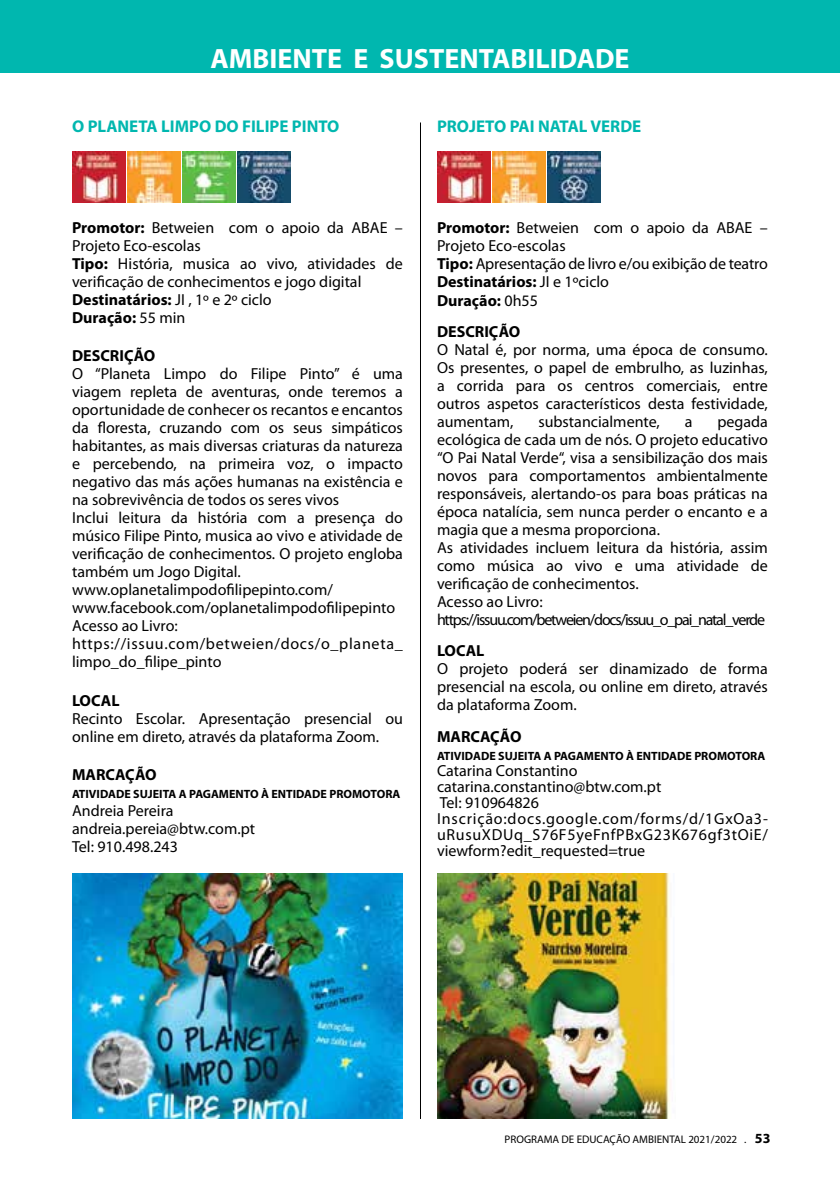
<style>
.page{position:relative;width:840px;height:1191px;background:#fff}
.page>*{position:absolute;margin:0;border:0;box-sizing:border-box;transform-origin:0 0}
.t1{font:700 28px "Myriad Pro";color:#fff}
.t2{font:700 17px "Myriad Pro";color:#00b7af}
.t3{font:16px/18px "Myriad Pro";color:#000}
.t4{font:700 16px "Myriad Pro";color:#000}
.t5{font:700 12px "Myriad Pro";color:#000}
.t6{font:11px "Myriad Pro";color:#000}
.s1{font-weight:700}
.s2{font-weight:700;font-size:14px}
</style>
<div class="page">
<div style="left:0;top:0;width:839px;height:72px;background:#00b7af"></div>
<img style="left:72px;top:873px;width:331px;height:246px">
<img style="left:72px;top:152px;width:163px;height:51px">
<img style="left:237px;top:152px;width:53px;height:51px">
<img style="left:437px;top:152px;width:53px;height:51px">
<img style="left:492px;top:152px;width:53px;height:51px">
<img style="left:547px;top:152px;width:53px;height:51px">
<img style="left:437px;top:873px;width:233px;height:246px">
<hr style="left:420px;top:122px;width:1px;height:997px;background:#000">
<h1 class="t1" style="left:210px;top:40px;width:420px">AMBIENTE E SUSTENTABILIDADE</h1>
<p class="t2" style="left:72px;top:115px;width:269px">O PLANETA LIMPO DO FILIPE PINTO</p>
<p class="t2" style="left:437px;top:115px;width:206px">PROJETO PAI NATAL VERDE</p>
<p class="t3" style="left:72px;top:218px;width:332px"><span class="s1">Promotor:</span> Betweien com o apoio da ABAE – Projeto Eco-escolas<br><span class="s1">Tipo:</span> História, musica ao vivo, atividades de verificação de conhecimentos e jogo digital <span class="s1">Destinatários:</span> JI , 1º e 2º ciclo<br><span class="s1">Duração:</span> 55 min</p>
<p class="t4" style="left:72px;top:345px;width:85px">DESCRIÇÃO</p>
<p class="t3" style="left:72px;top:364px;width:332px">O “Planeta Limpo do Filipe Pinto” é uma viagem repleta de aventuras, onde teremos a oportunidade de conhecer os recantos e encantos da floresta, cruzando com os seus simpáticos habitantes, as mais diversas criaturas da natureza e percebendo, na primeira voz, o impacto negativo das más ações humanas na existência e na sobrevivência de todos os seres vivos<br>Inclui leitura da história com a presença do músico Filipe Pinto, musica ao vivo e atividade de verificação de conhecimentos. O projeto engloba também um Jogo Digital. www.oplanetalimpodofilipepinto.com/ www.facebook.com/oplanetalimpodofilipepinto Acesso ao Livro: https://issuu.com/betweien/docs/o_planeta_ limpo_do_filipe_pinto</p>
<p class="t4" style="left:72px;top:690px;width:49px">LOCAL</p>
<p class="t3" style="left:72px;top:709px;width:332px">Recinto Escolar. Apresentação presencial ou online em direto, através da plataforma Zoom.</p>
<p class="t4" style="left:72px;top:764px;width:86px">MARCAÇÃO</p>
<p class="t5" style="left:72px;top:786px;width:330px">ATIVIDADE SUJEITA A PAGAMENTO À ENTIDADE PROMOTORA</p>
<p class="t3" style="left:72px;top:801px;width:184px">Andreia Pereira andreia.pereia@btw.com.pt<br>Tel: 910.498.243</p>
<p class="t3" style="left:437px;top:218px;width:332px"><span class="s1">Promotor:</span> Betweien com o apoio da ABAE –<br>Projeto Eco-escolas<br><span class="s1">Tipo:</span> Apresentação de livro e/ou exibição de teatro<br><span class="s1">Destinatários:</span> JI e 1ºciclo<br><span class="s1">Duração:</span> 0h55</p>
<p class="t4" style="left:437px;top:321px;width:85px">DESCRIÇÃO</p>
<p class="t3" style="left:437px;top:340px;width:332px;text-align:justify">O Natal é, por norma, uma época de consumo.<br>Os presentes, o papel de embrulho, as luzinhas, a corrida para os centros comerciais, entre outros aspetos característicos desta festividade, aumentam,</p>
<p class="t3" style="left:437px;top:412px;width:332px;text-indent:280px">pegada ecológica de cada um de nós. O projeto educativo “O Pai Natal Verde“, visa a sensibilização dos mais novos para comportamentos ambientalmente responsáveis, alertando-os para boas práticas na época natalícia, sem nunca perder o encanto e a magia que a mesma proporciona.<br>As atividades incluem leitura da história, assim como música ao vivo e uma atividade de verificação de conhecimentos.<br>Acesso ao Livro: https://issuu.com/betweien/docs/issuu_o_pai_natal_verde</p>
<p class="t4" style="left:437px;top:640px;width:49px">LOCAL</p>
<p class="t3" style="left:437px;top:660px;width:332px;text-align:justify">O projeto poderá ser dinamizado de forma presencial na escola, ou online em direto, através da plataforma Zoom.</p>
<p class="t4" style="left:437px;top:726px;width:86px">MARCAÇÃO</p>
<p class="t5" style="left:437px;top:748px;width:330px">ATIVIDADE SUJEITA A PAGAMENTO À ENTIDADE PROMOTORA</p>
<p class="t3" style="left:437px;top:762px;width:332px;line-height:16px">Catarina Constantino catarina.constantino@btw.com.pt<br>Tel: 910964826<br>Inscrição:docs.google.com/forms/d/1GxOa3- uRusuXDUq_S76F5yeFnfPBxG23K676gf3tOiE/ viewform?edit_requested=true</p>
<p class="t3" style="left:538px;top:412px;width:123px">substancialmente,</p>
<p class="t3" style="left:684px;top:412px;width:9px">a</p>
<p class="t6" style="left:504px;top:1132px;width:267px">PROGRAMA DE EDUCAÇÃO AMBIENTAL 2021/2022 . <span class="s2">53</span></p>
</div>
